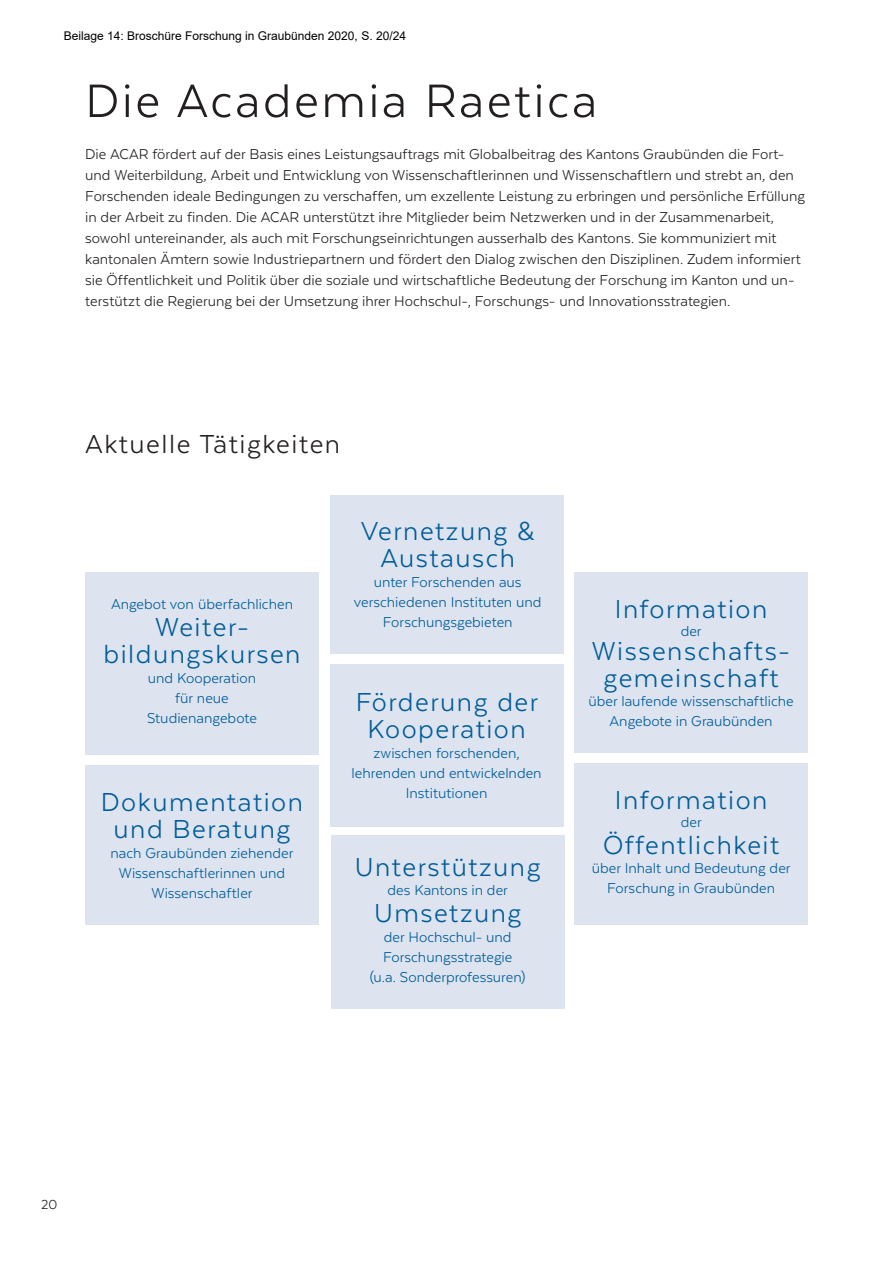
<style>
.page{position:relative;width:893px;height:1263px;background:#fff}
.page>*{position:absolute;margin:0;border:0;box-sizing:border-box;transform-origin:0 0}
.t1{font:54px "Texta";letter-spacing:.05em;color:#231f20}
.t2{font:30px/27px "Texta";letter-spacing:.05em;color:#005c98;text-align:center}
.t3{font:30px "Texta";letter-spacing:.05em;color:#231f20}
.t4{font:16.5px/21px "Texta";color:#231f20}
.t5{font:16.5px/19.8px "Texta";color:#005c98;text-align:center}
.t6{font:15px "Texta";color:#231f20}
.t7{font:12px "Arial";color:#000}
</style>
<div class="page">
<div style="left:85px;top:765px;width:234px;height:159px;background:#dde4f0"></div>
<div style="left:330px;top:495px;width:234px;height:158px;background:#dde4f0"></div>
<div style="left:330px;top:664px;width:233px;height:162px;background:#dde4f0"></div>
<div style="left:331px;top:836px;width:234px;height:173px;background:#dde4f0"></div>
<div style="left:574px;top:763px;width:234px;height:161px;background:#dde4f0"></div>
<div style="left:574px;top:572px;width:234px;height:180px;background:#dde4f0"></div>
<div style="left:85px;top:572px;width:234px;height:183px;background:#dde4f0"></div>
<p class="t7" style="left:64px;top:28px;width:344px">Beilage 14: Broschüre Forschung in Graubünden 2020, S. 20/24</p>
<h1 class="t1" style="left:85px;top:73px;width:513px">Die Academia Raetica</h1>
<p class="t4" style="left:85px;top:143px;width:721px">Die ACAR fördert auf der Basis eines Leistungsauftrags mit Globalbeitrag des Kantons Graubünden die Fort&shy;und Weiterbildung, Arbeit und Entwicklung von Wissenschaftlerinnen und Wissenschaftlern und strebt an, den Forschenden ideale Bedingungen zu verschaffen, um exzellente Leistung zu erbringen und persönliche Erfüllung in der Arbeit zu finden. Die ACAR unterstützt ihre Mitglieder beim Netzwerken und in der Zusammenarbeit, sowohl untereinander, als auch mit Forschungseinrichtungen ausserhalb des Kantons. Sie kommuniziert mit kantonalen Ämtern sowie Industriepartnern und fördert den Dialog zwischen den Disziplinen. Zudem informiert sie Öffentlichkeit und Politik über die soziale und wirtschaftliche Bedeutung der Forschung im Kanton und un&shy;terstützt die Regierung bei der Umsetzung ihrer Hochschul-, Forschungs- und Innovationsstrategien.</p>
<h2 class="t3" style="left:85px;top:429px;width:257px">Aktuelle Tätigkeiten</h2>
<p class="t5" style="left:111px;top:594px;width:184px">Angebot von überfachlichen</p>
<h2 class="t2" style="left:104px;top:614px;width:199px">Weiter&shy;bildungskursen</h2>
<p class="t5" style="left:147px;top:668px;width:111px">und Kooperation für neue<br>Studienangebote</p>
<h2 class="t2" style="left:101px;top:788px;width:204px">Dokumentation und Beratung</h2>
<p class="t5" style="left:110px;top:843px;width:184px">nach Graubünden ziehender<br>Wissenschaftlerinnen und<br>Wissenschaftler</p>
<h2 class="t2" style="left:361px;top:517px;width:175px">Vernetzung &amp;<br>Austausch</h2>
<p class="t5" style="left:354px;top:572px;width:189px">unter Forschenden aus verschiedenen Instituten und<br>Forschungsgebieten</p>
<h2 class="t2" style="left:356px;top:688px;width:184px">Förderung der<br>Kooperation</h2>
<p class="t5" style="left:352px;top:743px;width:192px">zwischen forschenden, lehrenden und entwickelnden<br>Institutionen</p>
<h2 class="t2" style="left:355px;top:853px;width:187px">Unterstützung</h2>
<p class="t5" style="left:388px;top:880px;width:122px">des Kantons in der</p>
<h2 class="t2" style="left:374px;top:900px;width:149px">Umsetzung</h2>
<p class="t5" style="left:370px;top:927px;width:157px">der Hochschul- und<br>Forschungsstrategie (u.a. Sonderprofessuren)</p>
<h2 class="t2" style="left:615px;top:595px;width:154px">Information</h2>
<p class="t5" style="left:681px;top:620px;width:22px">der</p>
<h2 class="t2" style="left:592px;top:637px;width:200px">Wissenschafts&shy;gemeinschaft</h2>
<p class="t5" style="left:588px;top:691px;width:207px">über laufende wissenschaftliche<br>Angebote in Graubünden</p>
<h2 class="t2" style="left:615px;top:786px;width:154px">Information</h2>
<p class="t5" style="left:681px;top:811px;width:22px">der</p>
<h2 class="t2" style="left:603px;top:831px;width:178px">Öffentlichkeit</h2>
<p class="t5" style="left:592px;top:858px;width:200px">über Inhalt und Bedeutung der<br>Forschung in Graubünden</p>
<p class="t6" style="left:41px;top:1196px;width:18px">20</p>
</div>
